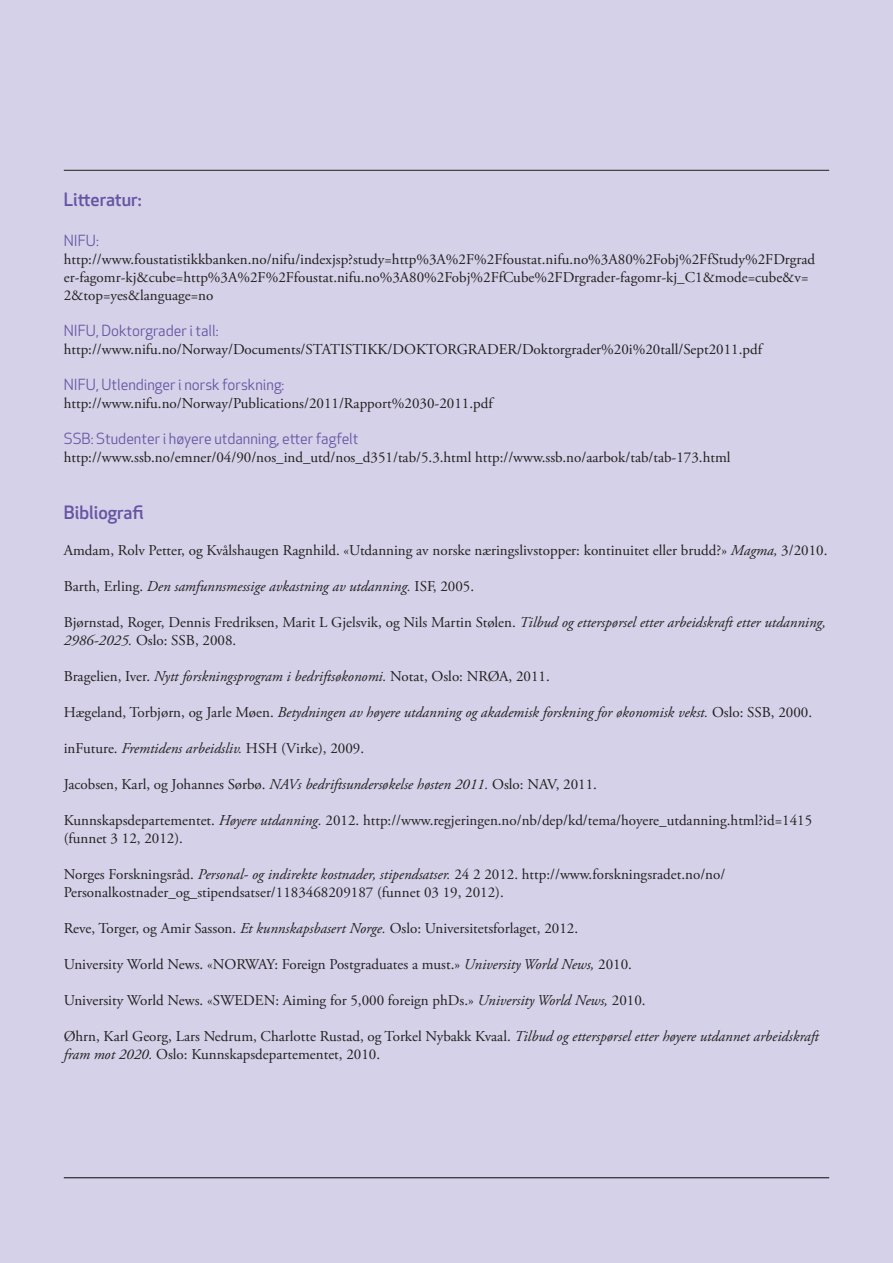
<style>
.page{position:relative;width:893px;height:1263px;background:#d5d1e8}
.page>*{position:absolute;margin:0;border:0;box-sizing:border-box;transform-origin:0 0}
.t1{font:500 18px "Apex New";color:#6655a3}
.t2{font:15px/18px "Adobe Garamond Pro";color:#231f20}
.t3{font:italic 15px "Adobe Garamond Pro";color:#231f20}
.t4{font:15px "Apex New";color:#6655a3}
.s1{font-style:italic}
.s2{font-style:normal}
</style>
<div class="page">
<hr style="left:64px;top:170px;width:765px;height:1px;background:#231f20">
<hr style="left:64px;top:1177px;width:765px;height:1px;background:#231f20">
<p class="t1" style="left:64px;top:187px;width:79px">Litteratur:</p>
<p class="t4" style="left:64px;top:231px;width:37px">NIFU:</p>
<p class="t2" style="left:64px;top:250px;width:753px">http://www.foustatistikkbanken.no/nifu/indexjsp?study=http%3A%2F%2Ffoustat.nifu.no%3A80%2Fobj%2FfStudy%2FDrgrad er-fagomr-kj&amp;cube=http%3A%2F%2Ffoustat.nifu.no%3A80%2Fobj%2FfCube%2FDrgrader-fagomr-kj_C1&amp;mode=cube&amp;v=<br>2&amp;top=yes&amp;language=no</p>
<p class="t4" style="left:64px;top:321px;width:156px">NIFU, Doktorgrader i tall:</p>
<p class="t2" style="left:64px;top:340px;width:700px">http://www.nifu.no/Norway/Documents/STATISTIKK/DOKTORGRADER/Doktorgrader%20i%20tall/Sept2011.pdf</p>
<p class="t4" style="left:64px;top:375px;width:222px">NIFU, Utlendinger i norsk forskning:</p>
<p class="t2" style="left:64px;top:394px;width:430px">http://www.nifu.no/Norway/Publications/2011/Rapport%2030-2011.pdf</p>
<p class="t4" style="left:64px;top:429px;width:296px">SSB: Studenter i høyere utdanning, etter fagfelt</p>
<p class="t2" style="left:64px;top:448px;width:668px">http://www.ssb.no/emner/04/90/nos_ind_utd/nos_d351/tab/5.3.html http://www.ssb.no/aarbok/tab/tab-173.html</p>
<p class="t1" style="left:64px;top:501px;width:81px">Bibliografi</p>
<p class="t2" style="left:64px;top:542px;width:765px">Amdam, Rolv Petter, og Kvålshaugen Ragnhild. «Utdanning av norske næringslivstopper: kontinuitet eller brudd?» <span class="s1">Magma,</span> 3/2010.</p>
<p class="t3" style="left:64px;top:578px;width:412px"><span class="s2">Barth, Erling.</span> Den samfunnsmessige avkastning av utdanning. <span class="s2">ISF, 2005.</span></p>
<p class="t2" style="left:64px;top:614px;width:764px">Bjørnstad, Roger, Dennis Fredriksen, Marit L Gjelsvik, og Nils Martin Stølen. <span class="s1">Tilbud og etterspørsel etter arbeidskraft etter utdanning,<br>2986-2025.</span> Oslo: SSB, 2008.</p>
<p class="t3" style="left:64px;top:668px;width:487px"><span class="s2">Bragelien, Iver.</span> Nytt forskningsprogram i bedriftsøkonomi. <span class="s2">Notat, Oslo: NRØA, 2011.</span></p>
<p class="t3" style="left:64px;top:704px;width:750px"><span class="s2">Hægeland, Torbjørn, og Jarle Møen.</span> Betydningen av høyere utdanning og akademisk forskning for økonomisk vekst. <span class="s2">Oslo: SSB, 2000.</span></p>
<p class="t2" style="left:64px;top:740px;width:302px">inFuture. <span class="s1">Fremtidens arbeidsliv.</span> HSH (Virke), 2009.</p>
<p class="t2" style="left:64px;top:776px;width:535px">Jacobsen, Karl, og Johannes Sørbø. <span class="s1">NAVs bedriftsundersøkelse høsten 2011.</span> Oslo: NAV, 2011.</p>
<p class="t2" style="left:64px;top:812px;width:750px">Kunnskapsdepartementet. <span class="s1">Høyere utdanning.</span> 2012. http://www.regjeringen.no/nb/dep/kd/tema/hoyere_utdanning.html?id=1415 (funnet 3 12, 2012).</p>
<p class="t2" style="left:64px;top:866px;width:663px">Norges Forskningsråd. <span class="s1">Personal- og indirekte kostnader, stipendsatser.</span> 24 2 2012. http://www.forskningsradet.no/no/<br>Personalkostnader_og_stipendsatser/1183468209187 (funnet 03 19, 2012).</p>
<p class="t2" style="left:64px;top:920px;width:516px">Reve, Torger, og Amir Sasson. <span class="s1">Et kunnskapsbasert Norge.</span> Oslo: Universitetsforlaget, 2012.</p>
<p class="t2" style="left:64px;top:956px;width:570px">University World News. «NORWAY: Foreign Postgraduates a must.» <span class="s1">University World News,</span> 2010.</p>
<p class="t2" style="left:64px;top:992px;width:583px">University World News. «SWEDEN: Aiming for 5,000 foreign phDs.» <span class="s1">University World News,</span> 2010.</p>
<p class="t2" style="left:64px;top:1028px;width:757px">Øhrn, Karl Georg, Lars Nedrum, Charlotte Rustad, og Torkel Nybakk Kvaal. <span class="s1">Tilbud og etterspørsel etter høyere utdannet arbeidskraft fram mot 2020.</span> Oslo: Kunnskapsdepartementet, 2010.</p>
</div>
